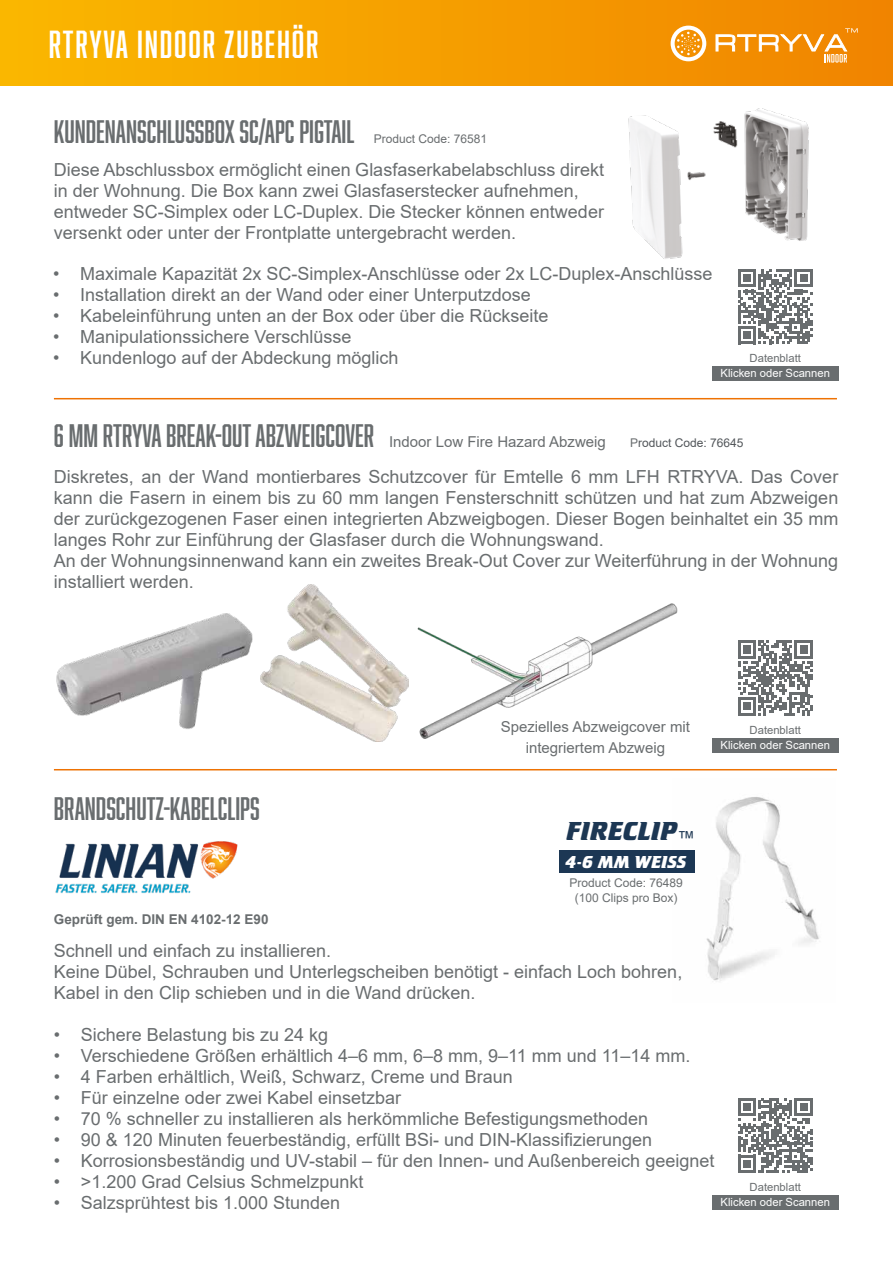
<style>
.page{position:relative;width:893px;height:1263px;background:#fff}
.page>*{position:absolute;margin:0;border:0;box-sizing:border-box;transform-origin:0 0}
.t1{font:36px "Abolition";letter-spacing:.05em;color:#fff}
.t2{font:30px "Abolition";color:#696d6f}
.t3{font:27px "Crillee Bold Italic Std";color:#1d3753}
.t4{font:18px/21px "Arial";color:#696d6f}
.t5{font:18px "Crillee Bold Italic Std";color:#fff}
.t6{font:15px/21px "Arial";color:#696d6f;text-align:center}
.t7{font:700 13.5px "Arial";color:#696d6f}
.t8{font:12px/15px "Arial";color:#696d6f;text-align:center}
.t9{font:12px "Arial";color:#52565a}
.t10{font:11.25px "Arial";color:#fff}
.t11{font:11.25px "Arial";color:#696d6f}
.s1{font-family:"Arial";font-size:15px}
.s2{color:#696d6f}
.s3{color:#1c3754}
</style>
<div class="page">
<div style="left:0;top:0;width:893px;height:85px;background:linear-gradient(to right,#fab700,#f08400)"></div>
<img style="left:706px;top:797px;width:113px;height:184px">
<div style="left:560px;top:850px;width:135px;height:23px;background:#1c3754"></div>
<img style="left:55px;top:841px;width:183px;height:52px">
<hr style="left:54px;top:398px;width:783px;height:1px;background:#ee7203">
<svg style="left:671px;top:26px;width:35px;height:35px"></svg>
<svg style="left:716px;top:28px;width:142px;height:35px;background:#f39f2f"></svg>
<img style="left:417px;top:603px;width:261px;height:136px">
<hr style="left:54px;top:769px;width:783px;height:1px;background:#ee7203">
<img style="left:56px;top:613px;width:205px;height:116px">
<img style="left:261px;top:585px;width:148px;height:157px">
<svg style="left:738px;top:640px;width:75px;height:75px"></svg>
<svg style="left:738px;top:1098px;width:75px;height:75px"></svg>
<img style="left:628px;top:108px;width:181px;height:151px">
<svg style="left:738px;top:269px;width:75px;height:75px"></svg>
<div style="left:712px;top:366px;width:126px;height:14px;background:#696d6f"></div>
<div style="left:712px;top:738px;width:126px;height:14px;background:#696d6f"></div>
<div style="left:712px;top:1195px;width:126px;height:14px;background:#696d6f"></div>
<h1 class="t1" style="left:49px;top:23px;width:271px">RTRYVA INDOOR ZUBEHÖR</h1>
<h2 class="t2" style="left:54px;top:115px;width:302px">KUNDENANSCHLUSSBOX SC/APC PIGTAIL</h2>
<p class="t8" style="left:374px;top:132px;width:115px">Product Code: 76581</p>
<p class="t4" style="left:54px;top:159px;width:552px">Diese Abschlussbox ermöglicht einen Glasfaserkabelabschluss direkt in der Wohnung. Die Box kann zwei Glasfaserstecker aufnehmen, entweder SC-Simplex oder LC-Duplex. Die Stecker können entweder versenkt oder unter der Frontplatte untergebracht werden.</p>
<p class="t4" style="left:53px;top:263px;width:661px">• Maximale Kapazität 2x SC-Simplex-Anschlüsse oder 2x LC-Duplex-Anschlüsse</p>
<p class="t4" style="left:53px;top:284px;width:479px">• Installation direkt an der Wand oder einer Unterputzdose</p>
<p class="t4" style="left:53px;top:305px;width:497px">• Kabeleinführung unten an der Box oder über die Rückseite</p>
<p class="t4" style="left:53px;top:326px;width:300px">• Manipulationssichere Verschlüsse</p>
<p class="t4" style="left:53px;top:347px;width:347px">• Kundenlogo auf der Abdeckung möglich</p>
<p class="t11" style="left:750px;top:351px;width:53px">Datenblatt</p>
<p class="t10" style="left:720px;top:366px;width:111px">Klicken oder Scannen</p>
<h2 class="t2" style="left:54px;top:418px;width:553px">6 MM RTRYVA BREAK-OUT ABZWEIGCOVER <span class="s1">Indoor Low Fire Hazard Abzweig</span></h2>
<p class="t9" style="left:630px;top:435px;width:115px"><span class="s2">P</span>roduct Code: 76645</p>
<p class="t4" style="left:54px;top:466px;width:786px">Diskretes, an der Wand montierbares Schutzcover für Emtelle 6 mm LFH RTRYVA. Das Cover kann die Fasern in einem bis zu 60 mm langen Fensterschnitt schützen und hat zum Abzweigen der zurückgezogenen Faser einen integrierten Abzweigbogen. Dieser Bogen beinhaltet ein 35 mm langes Rohr zur Einführung der Glasfaser durch die Wohnungswand.<br>An der Wohnungsinnenwand kann ein zweites Break-Out Cover zur Weiterführung in der Wohnung installiert werden.</p>
<h2 class="t2" style="left:54px;top:791px;width:207px">BRANDSCHUTZ-KABELCLIPS</h2>
<p class="t7" style="left:54px;top:909px;width:216px">Geprüft gem. DIN EN 4102-12 E90</p>
<p class="t6" style="left:501px;top:716px;width:191px">Spezielles Abzweigcover mit integriertem Abzweig</p>
<h3 class="t3" style="left:566px;top:815px;width:131px">FIR<span class="s3">ECL</span>IP<sub>™</sub></h3>
<p class="t5" style="left:565px;top:851px;width:123px">4-6 MM WEISS</p>
<p class="t8" style="left:569px;top:875px;width:115px">Product Code: 76489 (100 Clips pro Box)</p>
<p class="t11" style="left:750px;top:723px;width:53px">Datenblatt</p>
<p class="t10" style="left:720px;top:738px;width:111px">Klicken oder Scannen</p>
<p class="t4" style="left:54px;top:940px;width:630px">Schnell und einfach zu installieren.<br>Keine Dübel, Schrauben und Unterlegscheiben benötigt - einfach Loch bohren,<br>Kabel in den Clip schieben und in die Wand drücken.</p>
<p class="t4" style="left:54px;top:1024px;width:276px">• Sichere Belastung bis zu 24 kg</p>
<p class="t4" style="left:54px;top:1045px;width:638px">• Verschiedene Größen erhältlich 4–6 mm, 6–8 mm, 9–11 mm und 11–14 mm.</p>
<p class="t4" style="left:54px;top:1066px;width:460px">• 4 Farben erhältlich, Weiß, Schwarz, Creme und Braun</p>
<p class="t4" style="left:54px;top:1087px;width:349px">• Für einzelne oder zwei Kabel einsetzbar</p>
<p class="t4" style="left:54px;top:1108px;width:596px">• 70 % schneller zu installieren als herkömmliche Befestigungsmethoden</p>
<p class="t4" style="left:54px;top:1129px;width:600px">• 90 &amp; 120 Minuten feuerbeständig, erfüllt BSi- und DIN-Klassifizierungen</p>
<p class="t4" style="left:54px;top:1150px;width:662px">• Korrosionsbeständig und UV-stabil – für den Innen- und Außenbereich geeignet</p>
<p class="t4" style="left:54px;top:1171px;width:311px">• &gt;1.200 Grad Celsius Schmelzpunkt</p>
<p class="t4" style="left:54px;top:1192px;width:288px">• Salzsprühtest bis 1.000 Stunden</p>
<p class="t11" style="left:750px;top:1180px;width:53px">Datenblatt</p>
<p class="t10" style="left:720px;top:1194px;width:111px">Klicken oder Scannen</p>
</div>
